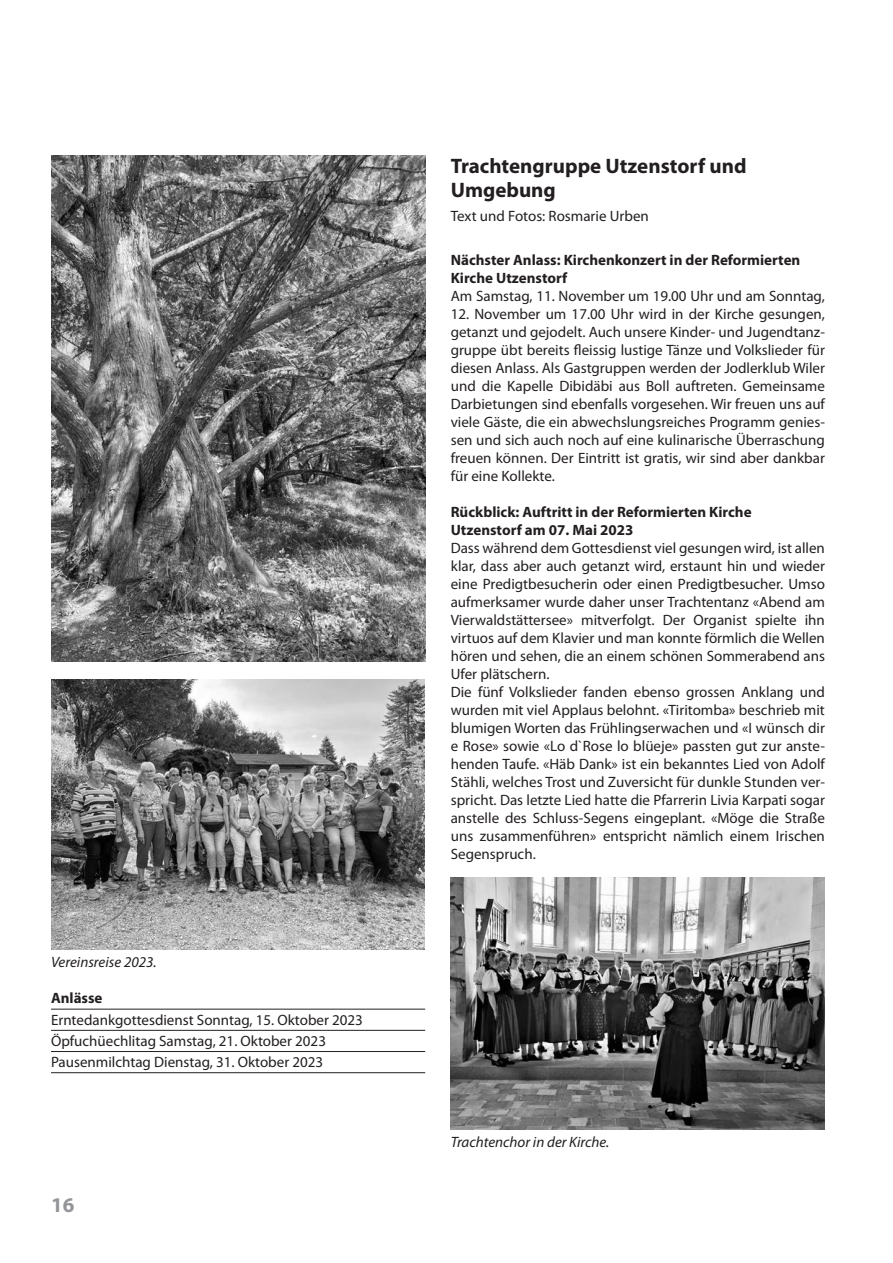
<style>
.page{position:relative;width:893px;height:1263px;background:#fff}
.page>*{position:absolute;margin:0;border:0;box-sizing:border-box;transform-origin:0 0}
.titel_bericht{font:700 21px "Myriad Pro";color:#231f20}
.t1{font:700 21px "Myriad Pro";color:#939598}
.gs{font:15px/18px "Myriad Pro";color:#231f20;text-align:justify}
.gs_fett{font:700 15px/18px "Myriad Pro";color:#231f20}
.gs_tabelle_landfrauen_kirchgemeinde{font:15px "Myriad Pro";color:#231f20}
.legende{font:italic 15px "Myriad Pro";color:#231f20}
.autor{font:15px "Myriad Pro";color:#231f20}
.gs_fett_tabelle_landfrauen_kirchgemeinde{font:700 15px "Myriad Pro";color:#231f20}
</style>
<div class="page">
<hr style="left:51px;top:1009px;width:374px;height:1px;background:#231f20">
<hr style="left:51px;top:1030px;width:374px;height:1px;background:#231f20">
<hr style="left:51px;top:1051px;width:374px;height:1px;background:#231f20">
<hr style="left:51px;top:1072px;width:374px;height:1px;background:#231f20">
<img style="left:51px;top:156px;width:374px;height:505px">
<img style="left:51px;top:679px;width:374px;height:270px">
<img style="left:451px;top:877px;width:374px;height:252px">
<p class="legende" style="left:51px;top:954px;width:107px">Vereinsreise 2023.</p>
<p class="gs_fett_tabelle_landfrauen_kirchgemeinde" style="left:51px;top:990px;width:53px">Anlässe</p>
<p class="gs_tabelle_landfrauen_kirchgemeinde" style="left:51px;top:1011px;width:313px">Erntedankgottesdienst Sonntag, 15. Oktober 2023</p>
<p class="gs_tabelle_landfrauen_kirchgemeinde" style="left:51px;top:1032px;width:276px">Öpfuchüechlitag Samstag, 21. Oktober 2023</p>
<p class="gs_tabelle_landfrauen_kirchgemeinde" style="left:51px;top:1054px;width:274px">Pausenmilchtag Dienstag, 31. Oktober 2023</p>
<h1 class="t1" style="left:51px;top:1193px;width:25px">16</h1>
<p class="titel_bericht" style="left:451px;top:154px;width:297px">Trachtengruppe Utzenstorf und</p>
<p class="titel_bericht" style="left:451px;top:178px;width:107px">Umgebung</p>
<p class="autor" style="left:451px;top:208px;width:200px">Text und Fotos: Rosmarie Urben</p>
<p class="gs_fett" style="left:451px;top:251px;width:351px">Nächster Anlass: Kirchenkonzert in der Reformierten<br>Kirche Utzenstorf</p>
<p class="gs" style="left:451px;top:288px;width:376px">Am Samstag, 11. November um 19.00 Uhr und am Sonntag,</p>
<p class="gs" style="left:451px;top:306px;width:376px">12. November um 17.00 Uhr wird in der Kirche gesungen, getanzt und gejodelt. Auch unsere Kinder- und Jugendtanz&shy;gruppe übt bereits fleissig lustige Tänze und Volkslieder für diesen Anlass. Als Gastgruppen werden der Jodlerklub Wiler und die Kapelle Dibidäbi aus Boll auftreten. Gemeinsame Darbietungen sind ebenfalls vorgesehen. Wir freuen uns auf viele Gäste, die ein abwechslungsreiches Programm genies&shy;sen und sich auch noch auf eine kulinarische Überraschung freuen können. Der Eintritt ist gratis, wir sind aber dankbar für eine Kollekte.</p>
<p class="gs_fett" style="left:451px;top:503px;width:302px">Rückblick: Auftritt in der Reformierten Kirche</p>
<p class="gs_fett" style="left:451px;top:521px;width:184px">Utzenstorf am 07. Mai 2023</p>
<p class="gs" style="left:451px;top:540px;width:376px">Dass während dem Gottesdienst viel gesungen wird, ist allen klar, dass aber auch getanzt wird, erstaunt hin und wieder eine Predigtbesucherin oder einen Predigtbesucher. Umso aufmerksamer wurde daher unser Trachtentanz «Abend am Vierwaldstättersee» mitverfolgt. Der Organist spielte ihn virtuos auf dem Klavier und man konnte förmlich die Wellen hören und sehen, die an einem schönen Sommerabend ans Ufer plätschern.</p>
<p class="gs" style="left:451px;top:684px;width:376px">Die fünf Volkslieder fanden ebenso grossen Anklang und wurden mit viel Applaus belohnt. «Tiritomba» beschrieb mit blumigen Worten das Frühlingserwachen und «I wünsch dir e Rose» sowie «Lo d`Rose lo blüeje» passten gut zur anste&shy;henden Taufe. «Häb Dank» ist ein bekanntes Lied von Adolf Stähli, welches Trost und Zuversicht für dunkle Stunden ver&shy;spricht. Das letzte Lied hatte die Pfarrerin Livia Karpati sogar anstelle des Schluss-Segens eingeplant. «Möge die Straße uns zusammenführen» entspricht nämlich einem Irischen Segenspruch.</p>
<p class="legende" style="left:451px;top:1134px;width:160px">Trachtenchor in der Kirche.</p>
</div>
